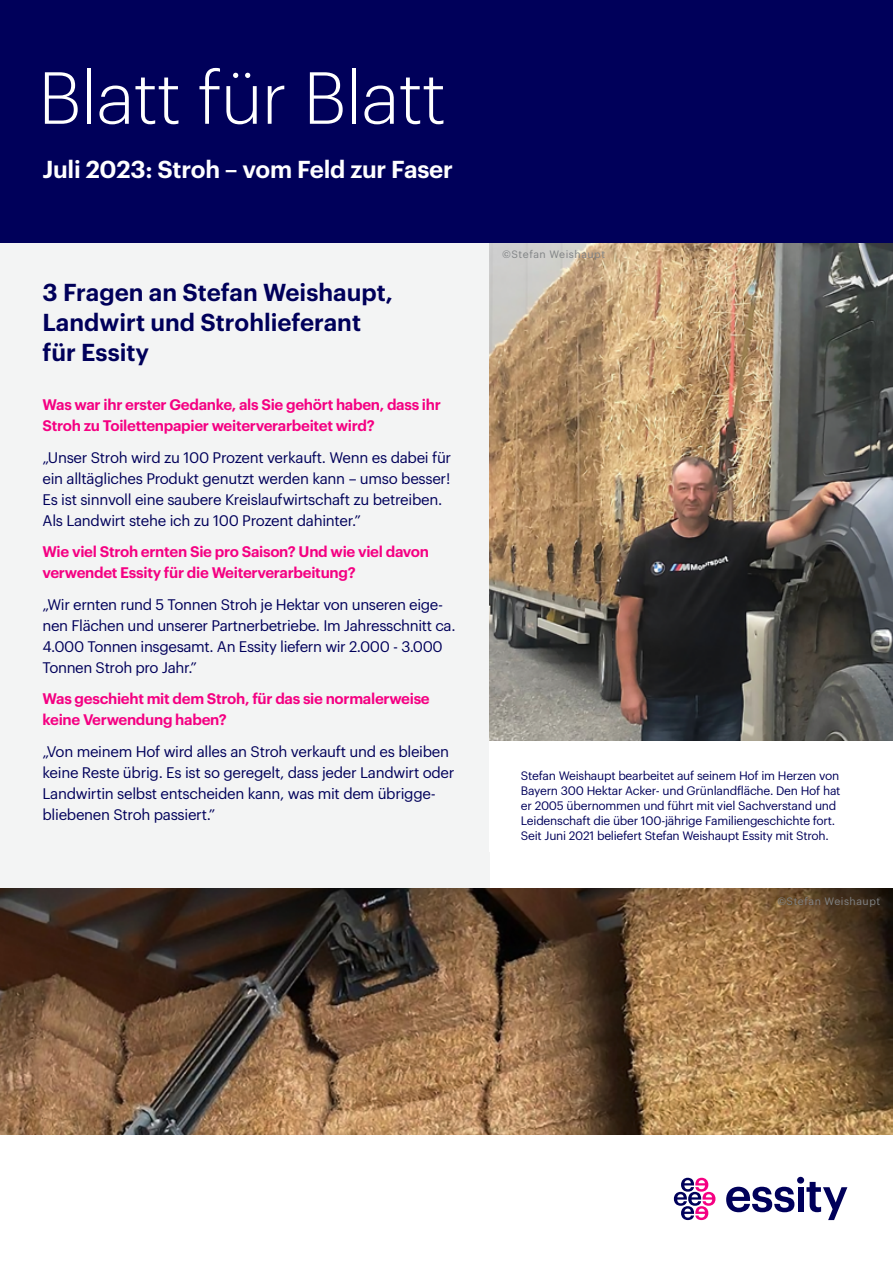
<style>
.page{position:relative;width:893px;height:1263px;background:#fff}
.page>*{position:absolute;margin:0;border:0;box-sizing:border-box;transform-origin:0 0}
.t1{font:300 72px "Graphik";letter-spacing:-.01em;color:#fff}
.t2{font:600 24px/30px "Graphik";color:#00005a}
.t3{font:600 24px "Graphik";letter-spacing:-.01em;color:#fff}
.t4{font:15px/21px "Graphik";letter-spacing:-.02em;color:#00005a}
.t5{font:600 15px/21px "Graphik";letter-spacing:-.02em;color:#f50082}
.t6{font:12px/15px "Graphik";letter-spacing:-.02em;color:#00005a}
.t7{font:10.5px "Graphik";letter-spacing:.05em;color:#808385}
</style>
<div class="page">
<div style="left:0;top:242px;width:489px;height:892px;background:#f3f4f4"></div>
<div style="left:798px;top:1187px;width:6px;height:25px;background:#00005a"></div>
<div style="left:797px;top:1177px;width:7px;height:6px;background:#00005a;border-radius:50%"></div>
<svg style="left:806px;top:1182px;width:41px;height:38px"></svg>
<svg style="left:726px;top:1187px;width:68px;height:25px"></svg>
<svg style="left:674px;top:1178px;width:41px;height:42px"></svg>
<img style="left:489px;top:242px;width:404px;height:498px">
<img style="left:0;top:888px;width:893px;height:247px">
<div style="left:0;top:0;width:893px;height:242px;background:#00005a"></div>
<h1 class="t1" style="left:38px;top:45px;width:409px">Blatt für Blatt</h1>
<h2 class="t3" style="left:43px;top:151px;width:412px">Juli 2023: Stroh – vom Feld zur Faser</h2>
<h2 class="t2" style="left:43px;top:276px;width:352px">3 Fragen an Stefan Weishaupt,<br>Landwirt und Strohlieferant für Essity</h2>
<p class="t5" style="left:43px;top:393px;width:400px">Was war ihr erster Gedanke, als Sie gehört haben, dass ihr<br>Stroh zu Toilettenpapier weiterverarbeitet wird?</p>
<p class="t4" style="left:43px;top:446px;width:410px">„Unser Stroh wird zu 100 Prozent verkauft. Wenn es dabei für ein alltägliches Produkt genutzt werden kann – umso besser!<br>Es ist sinnvoll eine saubere Kreislaufwirtschaft zu betreiben.<br>Als Landwirt stehe ich zu 100 Prozent dahinter.”</p>
<p class="t5" style="left:43px;top:540px;width:388px">Wie viel Stroh ernten Sie pro Saison? Und wie viel davon verwendet Essity für die Weiterverarbeitung?</p>
<p class="t4" style="left:43px;top:593px;width:415px">„Wir ernten rund 5 Tonnen Stroh je Hektar von unseren eige&shy;nen Flächen und unserer Partnerbetriebe. Im Jahresschnitt ca.<br>4.000 Tonnen insgesamt. An Essity liefern wir 2.000 - 3.000<br>Tonnen Stroh pro Jahr.”</p>
<p class="t5" style="left:43px;top:687px;width:389px">Was geschieht mit dem Stroh, für das sie normalerweise keine Verwendung haben?</p>
<p class="t4" style="left:43px;top:740px;width:413px">„Von meinem Hof wird alles an Stroh verkauft und es bleiben keine Reste übrig. Es ist so geregelt, dass jeder Landwirt oder Landwirtin selbst entscheiden kann, was mit dem übrigge&shy;bliebenen Stroh passiert.”</p>
<p class="t7" style="left:502px;top:247px;width:104px">©Stefan Weishaupt</p>
<p class="t6" style="left:521px;top:767px;width:321px">Stefan Weishaupt bearbeitet auf seinem Hof im Herzen von Bayern 300 Hektar Acker- und Grünlandfläche. Den Hof hat er 2005 übernommen und führt mit viel Sachverstand und Leidenschaft die über 100-jährige Familiengeschichte fort.<br>Seit Juni 2021 beliefert Stefan Weishaupt Essity mit Stroh.</p>
<p class="t7" style="left:777px;top:893px;width:104px">©Stefan Weishaupt</p>
</div>
